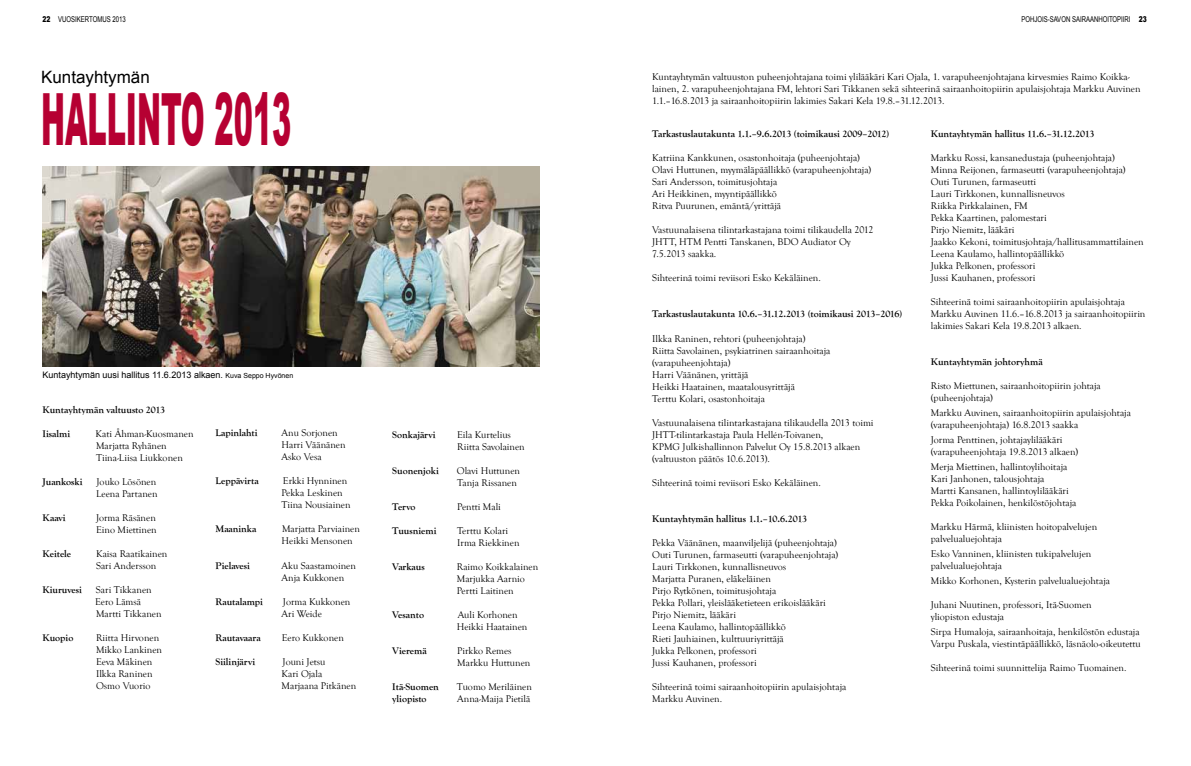
<style>
.page{position:relative;width:1191px;height:766px;background:#fff}
.page>*{position:absolute;margin:0;border:0;box-sizing:border-box;transform-origin:0 0}
.t1{font:900 72px "Arial";color:#b60032;scale:.4 1}
.t2{font:17px "Arial";color:#000}
.t3{font:10px/12px "Goudy Old Style T";color:#000}
.t4{font:700 10px "Goudy Old Style T";color:#000}
.t5{font:9px "Arial";color:#000}
.t6{font:8px "Arial";color:#000;scale:.75 1}
.s1{font-weight:900}
.s2{font-size:7px}
</style>
<div class="page">
<img style="left:43px;top:166px;width:496px;height:200px">
<p class="t6" style="left:43px;top:14px;width:112px"><span class="s1">22</span> VUOSIKERTOMUS 2013</p>
<p class="t6" style="left:1021px;top:14px;width:169px">POHJOIS-SAVON SAIRAANHOITOPIIRI <span class="s1">23</span></p>
<h2 class="t2" style="left:41px;top:66px;width:110px">Kuntayhtymän</h2>
<h1 class="t1" style="left:41px;top:67px;width:627px">HALLINTO 2013</h1>
<p class="t5" style="left:43px;top:368px;width:252px">Kuntayhtymän uusi hallitus 11.6.2013 alkaen. <span class="s2">Kuva Seppo Hyvönen</span></p>
<p class="t4" style="left:43px;top:403px;width:124px">Kuntayhtymän valtuusto 2013</p>
<p class="t4" style="left:43px;top:427px;width:29px">Iisalmi</p>
<p class="t3" style="left:96px;top:427px;width:99px">Kati Åhman-Kuosmanen<br>Marjatta Ryhänen<br>Tiina-Liisa Liukkonen</p>
<p class="t4" style="left:43px;top:475px;width:42px">Juankoski</p>
<p class="t3" style="left:96px;top:475px;width:63px">Jouko Lösönen<br>Leena Partanen</p>
<p class="t4" style="left:43px;top:511px;width:25px">Kaavi</p>
<p class="t3" style="left:96px;top:511px;width:62px">Jorma Räsänen<br>Eino Miettinen</p>
<p class="t4" style="left:43px;top:547px;width:30px">Keitele</p>
<p class="t3" style="left:96px;top:547px;width:73px">Kaisa Raatikainen<br>Sari Andersson</p>
<p class="t4" style="left:43px;top:583px;width:41px">Kiuruvesi</p>
<p class="t3" style="left:95px;top:583px;width:68px">Sari Tikkanen<br>Eero Lämsä<br>Martti Tikkanen</p>
<p class="t4" style="left:43px;top:631px;width:32px">Kuopio</p>
<p class="t3" style="left:96px;top:631px;width:68px">Riitta Hirvonen<br>Mikko Lankinen<br>Eeva Mäkinen<br>Ilkka Raninen<br>Osmo Vuorio</p>
<p class="t4" style="left:215px;top:427px;width:44px">Lapinlahti</p>
<p class="t3" style="left:281px;top:427px;width:66px">Anu Sorjonen<br>Harri Väänänen<br>Asko Vesa</p>
<p class="t4" style="left:215px;top:475px;width:45px">Leppävirta</p>
<p class="t3" style="left:281px;top:475px;width:71px">Erkki Hynninen<br>Pekka Leskinen<br>Tiina Nousiainen</p>
<p class="t4" style="left:215px;top:523px;width:43px">Maaninka</p>
<p class="t3" style="left:281px;top:523px;width:80px">Marjatta Parviainen<br>Heikki Mensonen</p>
<p class="t4" style="left:215px;top:559px;width:36px">Pielavesi</p>
<p class="t3" style="left:281px;top:559px;width:76px">Aku Saastamoinen<br>Anja Kukkonen</p>
<p class="t4" style="left:215px;top:595px;width:49px">Rautalampi</p>
<p class="t3" style="left:281px;top:595px;width:70px">Jorma Kukkonen<br>Ari Weide</p>
<p class="t4" style="left:215px;top:631px;width:47px">Rautavaara</p>
<p class="t3" style="left:282px;top:631px;width:64px">Eero Kukkonen</p>
<p class="t4" style="left:215px;top:655px;width:41px">Siilinjärvi</p>
<p class="t3" style="left:281px;top:655px;width:76px">Jouni Jetsu<br>Kari Ojala<br>Marjaana Pitkänen</p>
<p class="t4" style="left:392px;top:429px;width:45px">Sonkajärvi</p>
<p class="t3" style="left:457px;top:429px;width:69px">Eila Kurtelius<br>Riitta Savolainen</p>
<p class="t4" style="left:392px;top:465px;width:48px">Suonenjoki</p>
<p class="t3" style="left:457px;top:465px;width:65px">Olavi Huttunen<br>Tanja Rissanen</p>
<p class="t4" style="left:392px;top:501px;width:25px">Tervo</p>
<p class="t3" style="left:457px;top:501px;width:45px">Pentti Mali</p>
<p class="t4" style="left:392px;top:525px;width:46px">Tuusniemi</p>
<p class="t3" style="left:457px;top:525px;width:64px">Terttu Kolari<br>Irma Riekkinen</p>
<p class="t4" style="left:392px;top:561px;width:34px">Varkaus</p>
<p class="t3" style="left:457px;top:561px;width:83px">Raimo Koikkalainen<br>Marjukka Aarnio<br>Pertti Laitinen</p>
<p class="t4" style="left:392px;top:609px;width:33px">Vesanto</p>
<p class="t3" style="left:457px;top:609px;width:72px">Auli Korhonen<br>Heikki Haatainen</p>
<p class="t4" style="left:392px;top:645px;width:36px">Vieremä</p>
<p class="t3" style="left:457px;top:645px;width:75px">Pirkko Remes<br>Markku Huttunen</p>
<p class="t4" style="left:392px;top:681px;width:48px">Itä-Suomen</p>
<p class="t3" style="left:457px;top:681px;width:76px">Tuomo Meriläinen</p>
<p class="t4" style="left:392px;top:693px;width:36px">yliopisto</p>
<p class="t3" style="left:457px;top:693px;width:74px">Anna-Maija Pietilä</p>
<p class="t3" style="left:652px;top:71px;width:490px">Kuntayhtymän valtuuston puheenjohtajana toimi ylilääkäri Kari Ojala, 1. varapuheenjohtajana kirvesmies Raimo Koikka&shy;lainen, 2. varapuheenjohtajana FM, lehtori Sari Tikkanen sekä sihteerinä sairaanhoitopiirin apulaisjohtaja Markku Auvinen<br>1.1.–16.8.2013 ja sairaanhoitopiirin lakimies Sakari Kela 19.8.–31.12.2013.</p>
<p class="t4" style="left:652px;top:128px;width:239px">Tarkastuslautakunta 1.1.–9.6.2013 (toimikausi 2009–2012)</p>
<p class="t3" style="left:652px;top:152px;width:221px">Katriina Kankkunen, osastonhoitaja (puheenjohtaja)<br>Olavi Huttunen, myymäläpäällikkö (varapuheenjohtaja)<br>Sari Andersson, toimitusjohtaja<br>Ari Heikkinen, myyntipäällikkö<br>Ritva Puurunen, emäntä/yrittäjä</p>
<p class="t3" style="left:652px;top:224px;width:223px">Vastuunalaisena tilintarkastajana toimi tilikaudella 2012<br>JHTT, HTM Pentti Tanskanen, BDO Audiator Oy<br>7.5.2013 saakka.</p>
<p class="t3" style="left:652px;top:272px;width:170px">Sihteerinä toimi reviisori Esko Kekäläinen.</p>
<p class="t4" style="left:652px;top:308px;width:251px">Tarkastuslautakunta 10.6.–31.12.2013 (toimikausi 2013–2016)</p>
<p class="t3" style="left:652px;top:332px;width:180px">Ilkka Raninen, rehtori (puheenjohtaja)<br>Riitta Savolainen, psykiatrinen sairaanhoitaja (varapuheenjohtaja)<br>Harri Väänänen, yrittäjä<br>Heikki Haatainen, maatalousyrittäjä<br>Terttu Kolari, osastonhoitaja</p>
<p class="t3" style="left:652px;top:416px;width:223px">Vastuunalaisena tilintarkastajana tilikaudella 2013 toimi JHTT-tilintarkastaja Paula Hellén-Toivanen,<br>KPMG Julkishallinnon Palvelut Oy 15.8.2013 alkaen (valtuuston päätös 10.6.2013).</p>
<p class="t3" style="left:652px;top:476px;width:170px">Sihteerinä toimi reviisori Esko Kekäläinen.</p>
<p class="t4" style="left:652px;top:512px;width:156px">Kuntayhtymän hallitus 1.1.–10.6.2013</p>
<p class="t3" style="left:652px;top:536px;width:188px">Pekka Väänänen, maanviljelijä (puheenjohtaja)<br>Outi Turunen, farmaseutti (varapuheenjohtaja)<br>Lauri Tirkkonen, kunnallisneuvos<br>Marjatta Puranen, eläkeläinen<br>Pirjo Rytkönen, toimitusjohtaja<br>Pekka Pollari, yleislääketieteen erikoislääkäri Pirjo Niemitz, lääkäri<br>Leena Kaulamo, hallintopäällikkö<br>Rieti Jauhiainen, kulttuuriyrittäjä<br>Jukka Pelkonen, professori<br>Jussi Kauhanen, professori</p>
<p class="t3" style="left:652px;top:680px;width:196px">Sihteerinä toimi sairaanhoitopiirin apulaisjohtaja<br>Markku Auvinen.</p>
<p class="t4" style="left:930px;top:128px;width:165px">Kuntayhtymän hallitus 11.6.–31.12.2013</p>
<p class="t3" style="left:930px;top:151px;width:214px">Markku Rossi, kansanedustaja (puheenjohtaja)<br>Minna Reijonen, farmaseutti (varapuheenjohtaja)<br>Outi Turunen, farmaseutti<br>Lauri Tirkkonen, kunnallisneuvos<br>Riikka Pirkkalainen, FM<br>Pekka Kaartinen, palomestari<br>Pirjo Niemitz, lääkäri<br>Jaakko Kekoni, toimitusjohtaja/hallitusammattilainen Leena Kaulamo, hallintopäällikkö<br>Jukka Pelkonen, professori<br>Jussi Kauhanen, professori</p>
<p class="t3" style="left:930px;top:295px;width:216px">Sihteerinä toimi sairaanhoitopiirin apulaisjohtaja<br>Markku Auvinen 11.6.–16.8.2013 ja sairaanhoitopiirin lakimies Sakari Kela 19.8.2013 alkaen.</p>
<p class="t4" style="left:930px;top:356px;width:113px">Kuntayhtymän johtoryhmä</p>
<p class="t3" style="left:930px;top:379px;width:172px">Risto Miettunen, sairaanhoitopiirin johtaja (puheenjohtaja)</p>
<p class="t3" style="left:930px;top:406px;width:202px">Markku Auvinen, sairaanhoitopiirin apulaisjohtaja (varapuheenjohtaja) 16.8.2013 saakka</p>
<p class="t3" style="left:930px;top:433px;width:149px">Jorma Penttinen, johtajaylilääkäri (varapuheenjohtaja 19.8.2013 alkaen)</p>
<p class="t3" style="left:930px;top:460px;width:147px">Merja Miettinen, hallintoylihoitaja Kari Janhonen, talousjohtaja<br>Martti Kansanen, hallintoylilääkäri Pekka Poikolainen, henkilöstöjohtaja</p>
<p class="t3" style="left:930px;top:520px;width:168px">Markku Härmä, kliinisten hoitopalvelujen palvelualuejohtaja</p>
<p class="t3" style="left:930px;top:547px;width:162px">Esko Vanninen, kliinisten tukipalvelujen palvelualuejohtaja</p>
<p class="t3" style="left:930px;top:574px;width:181px">Mikko Korhonen, Kysterin palvelualuejohtaja</p>
<p class="t3" style="left:930px;top:598px;width:162px">Juhani Nuutinen, professori, Itä-Suomen yliopiston edustaja</p>
<p class="t3" style="left:930px;top:625px;width:211px">Sirpa Humaloja, sairaanhoitaja, henkilöstön edustaja<br>Varpu Puskala, viestintäpäällikkö, läsnäolo-oikeutettu</p>
<p class="t3" style="left:930px;top:661px;width:197px">Sihteerinä toimi suunnittelija Raimo Tuomainen.</p>
</div>
